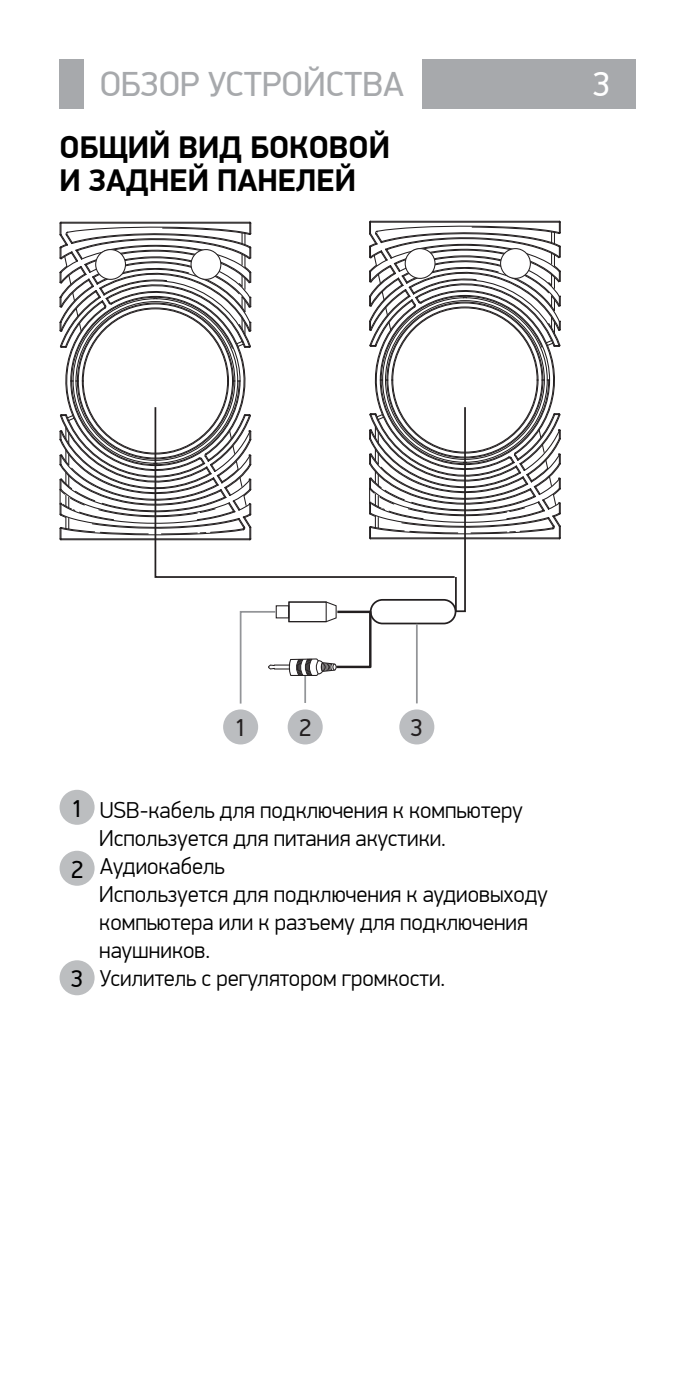
<style>
.page{position:relative;width:695px;height:1389px;background:#fff}
.page>*{position:absolute;margin:0;border:0;box-sizing:border-box;transform-origin:0 0}
.t1{font:35px "PF Din Display Pro";color:#a7a9ac}
.t2{font:35px "PF Din Display Pro";color:#fff}
.t3{font:700 31.5px/33.6px "PF Din Display Pro";color:#000}
.t4{font:24.5px "PF Din Display Pro";color:#231f20}
.t5{font:300 23.1px "PF Din Display Pro";color:#000}
.s1{font-weight:400;font-size:24.5px}
</style>
<div class="page">
<div style="left:60px;top:60px;width:24px;height:49px;background:#a7a9ac"></div>
<div style="left:422px;top:60px;width:213px;height:49px;background:#a7a9ac"></div>
<div style="left:60px;top:790px;width:35px;height:35px;background:#bcbec0;border-radius:50%"></div>
<div style="left:60px;top:851px;width:35px;height:35px;background:#bcbec0;border-radius:50%"></div>
<div style="left:60px;top:960px;width:35px;height:35px;background:#bcbec0;border-radius:50%"></div>
<div style="left:287px;top:709px;width:35px;height:35px;background:#bbbdc0;border-radius:50%"></div>
<div style="left:399px;top:709px;width:35px;height:35px;background:#bbbdc0;border-radius:50%"></div>
<div style="left:223px;top:709px;width:35px;height:35px;background:#bbbdc0;border-radius:50%"></div>
<svg style="left:59px;top:220px;width:502px;height:484px"></svg>
<div style="left:96px;top:250px;width:29px;height:29px;background:#fff;border-radius:50%"></div>
<div style="left:95px;top:249px;width:31px;height:31px;border:1px solid #231f20;border-radius:50%"></div>
<div style="left:191px;top:250px;width:30px;height:29px;background:#fff;border-radius:50%"></div>
<div style="left:190px;top:249px;width:31px;height:31px;border:1px solid #231f20;border-radius:50%"></div>
<svg style="left:154px;top:405px;width:302px;height:174px"></svg>
<hr style="left:455px;top:577px;width:1px;height:34px;background:#231f20">
<h1 class="t1" style="left:100px;top:69px;width:306px">ОБЗОР УСТРОЙСТВА</h1>
<h1 class="t2" style="left:593px;top:69px;width:19px">3</h1>
<h2 class="t3" style="left:60px;top:133px;width:332px">ОБЩИЙ ВИД БОКОВОЙ<br>И ЗАДНЕЙ ПАНЕЛЕЙ</h2>
<p class="t4" style="left:234px;top:713px;width:14px">1</p>
<p class="t4" style="left:299px;top:713px;width:14px">2</p>
<p class="t4" style="left:410px;top:713px;width:14px">3</p>
<p class="t5" style="left:71px;top:800px;width:453px"><span class="s1">1</span> USB-кабель для подключения к компьютеру</p>
<p class="t5" style="left:99px;top:828px;width:348px">Используется для питания акустики.</p>
<p class="t5" style="left:71px;top:856px;width:155px"><span class="s1">2</span> Аудиокабель</p>
<p class="t5" style="left:99px;top:884px;width:450px">Используется для подключения к аудиовыходу</p>
<p class="t5" style="left:99px;top:912px;width:430px">компьютера или к разъему для подключения</p>
<p class="t5" style="left:99px;top:940px;width:112px">наушников.</p>
<p class="t5" style="left:71px;top:968px;width:375px"><span class="s1">3</span> Усилитель с регулятором громкости.</p>
</div>
